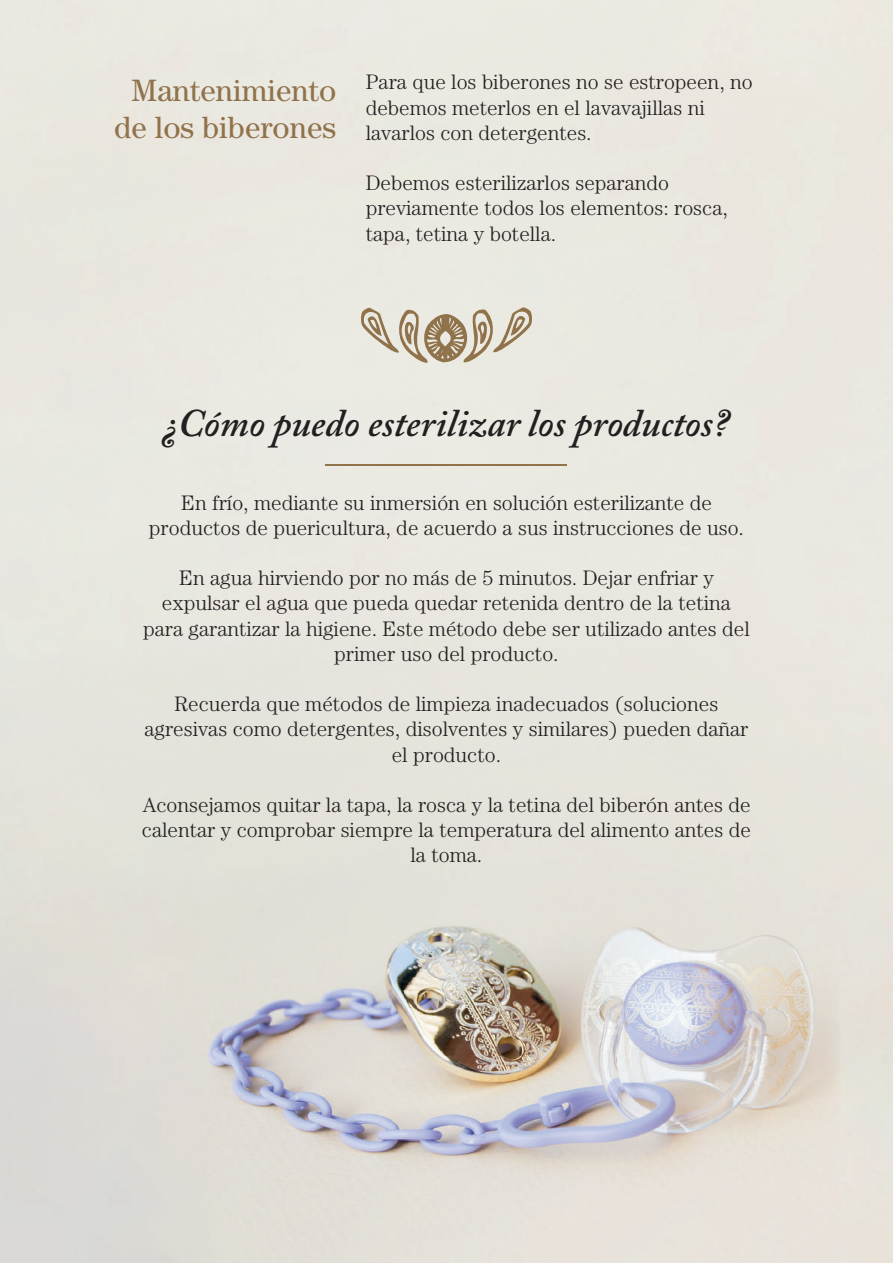
<style>
.page{position:relative;width:893px;height:1263px;background:#fff}
.page>*{position:absolute;margin:0;border:0;box-sizing:border-box;transform-origin:0 0}
.t1{font:italic 600 38.85px "Adobe Caslon Pro";color:#231f20}
.t2{font:30.9px/37.2px "Century Std";color:#90724b;text-align:center}
.t3{font:300 21px/25.2px "Century Std";color:#231f20;text-align:center}
</style>
<div class="page">
<img style="left:0;top:0;width:893px;height:1263px">
<hr style="left:325px;top:464px;width:242px;height:2px;background:#90724b">
<svg style="left:360px;top:307px;width:172px;height:56px;background:#ccc2b0"></svg>
<h2 class="t2" style="left:114px;top:71px;width:223px">Mantenimiento de los biberones</h2>
<p class="t3" style="left:366px;top:69px;width:388px;text-align:left">Para que los biberones no se estropeen, no debemos meterlos en el lavavajillas ni lavarlos con detergentes.</p>
<p class="t3" style="left:366px;top:170px;width:364px;text-align:left">Debemos esterilizarlos separando previamente todos los elementos: rosca, tapa, tetina y botella.</p>
<h1 class="t1" style="left:162px;top:400px;width:569px">¿Cómo puedo esterilizar los productos?</h1>
<p class="t3" style="left:149px;top:489px;width:597px">En frío, mediante su inmersión en solución esterilizante de productos de puericultura, de acuerdo a sus instrucciones de uso.</p>
<p class="t3" style="left:143px;top:565px;width:608px">En agua hirviendo por no más de 5 minutos. Dejar enfriar y expulsar el agua que pueda quedar retenida dentro de la tetina para garantizar la higiene. Este método debe ser utilizado antes del primer uso del producto.</p>
<p class="t3" style="left:144px;top:691px;width:605px">Recuerda que métodos de limpieza inadecuados (soluciones agresivas como detergentes, disolventes y similares) pueden dañar el producto.</p>
<p class="t3" style="left:142px;top:792px;width:610px">Aconsejamos quitar la tapa, la rosca y la tetina del biberón antes de calentar y comprobar siempre la temperatura del alimento antes de la toma.</p>
</div>
